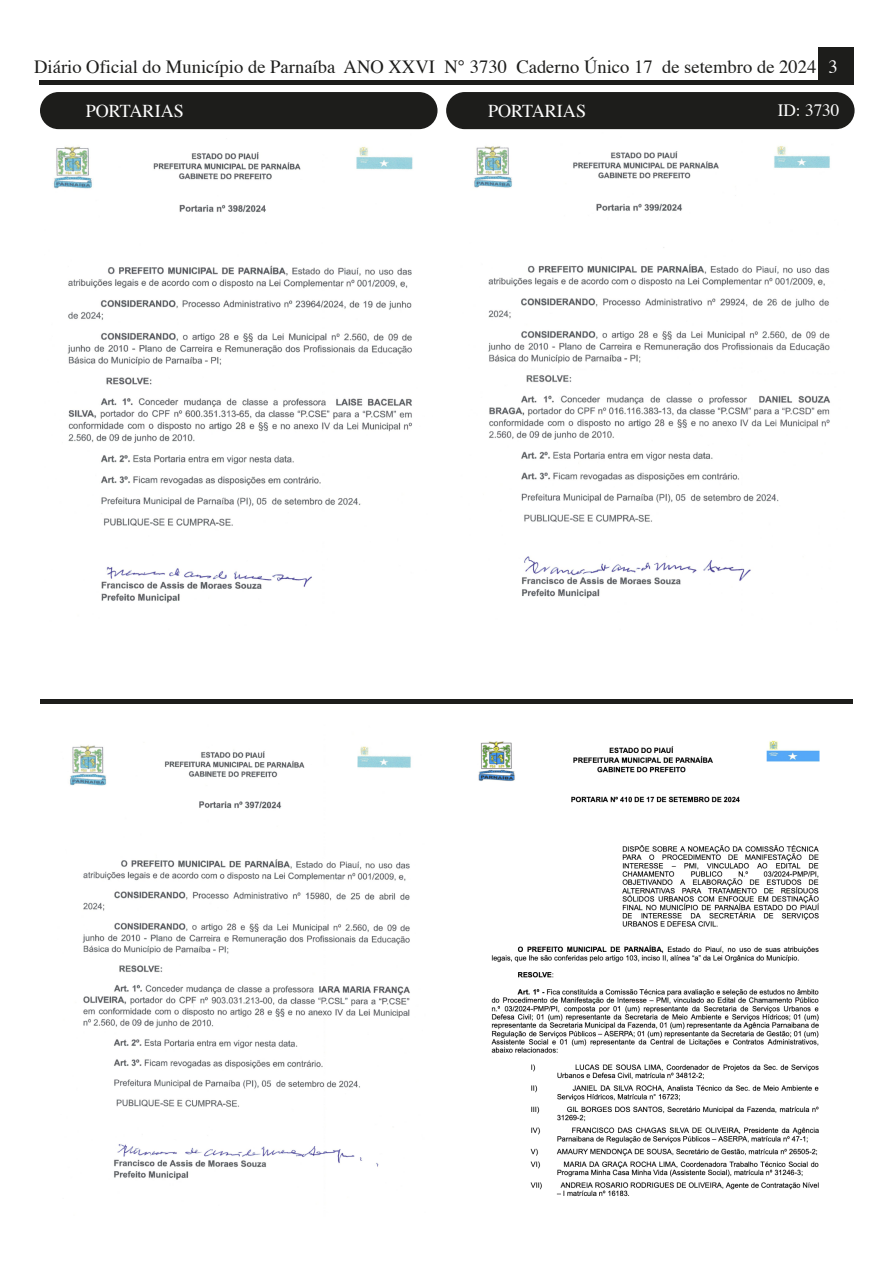
<style>
.page{position:relative;width:893px;height:1263px;background:#fff}
.page>*{position:absolute;margin:0;border:0;box-sizing:border-box;transform-origin:0 0}
.t1{font:18.6px "Times";color:#1d1d1b}
.t2{font:18.15px "Times";color:#fff}
.t3{font:17.25px "Times";color:#fff}
.s1{color:#fff}
</style>
<div class="page">
<hr style="left:40px;top:699px;width:812px;height:4px;background:#1d1d1b">
<div style="left:39px;top:80px;width:779px;height:5px;background:#1d1d1b"></div>
<div style="left:818px;top:47px;width:35px;height:38px;background:#1d1d1b"></div>
<div style="left:446px;top:92px;width:409px;height:37px;background:#1d1d1b;border-radius:19px"></div>
<div style="left:40px;top:92px;width:397px;height:37px;background:#1d1d1b;border-radius:19px"></div>
<img style="left:53px;top:146px;width:360px;height:457px">
<img style="left:474px;top:146px;width:356px;height:453px">
<img style="left:70px;top:745px;width:341px;height:435px">
<img style="left:478px;top:740px;width:342px;height:457px">
<p class="t1" style="left:34px;top:49px;width:805px">Diário Oficial do Município de Parnaíba ANO XXVI N° 3730 Caderno Único 17 de setembro de 2024 <span class="s1">3</span></p>
<p class="t2" style="left:86px;top:94px;width:100px">PORTARIAS</p>
<p class="t2" style="left:488px;top:94px;width:100px">PORTARIAS</p>
<p class="t3" style="left:778px;top:94px;width:63px">ID: 3730</p>
</div>
